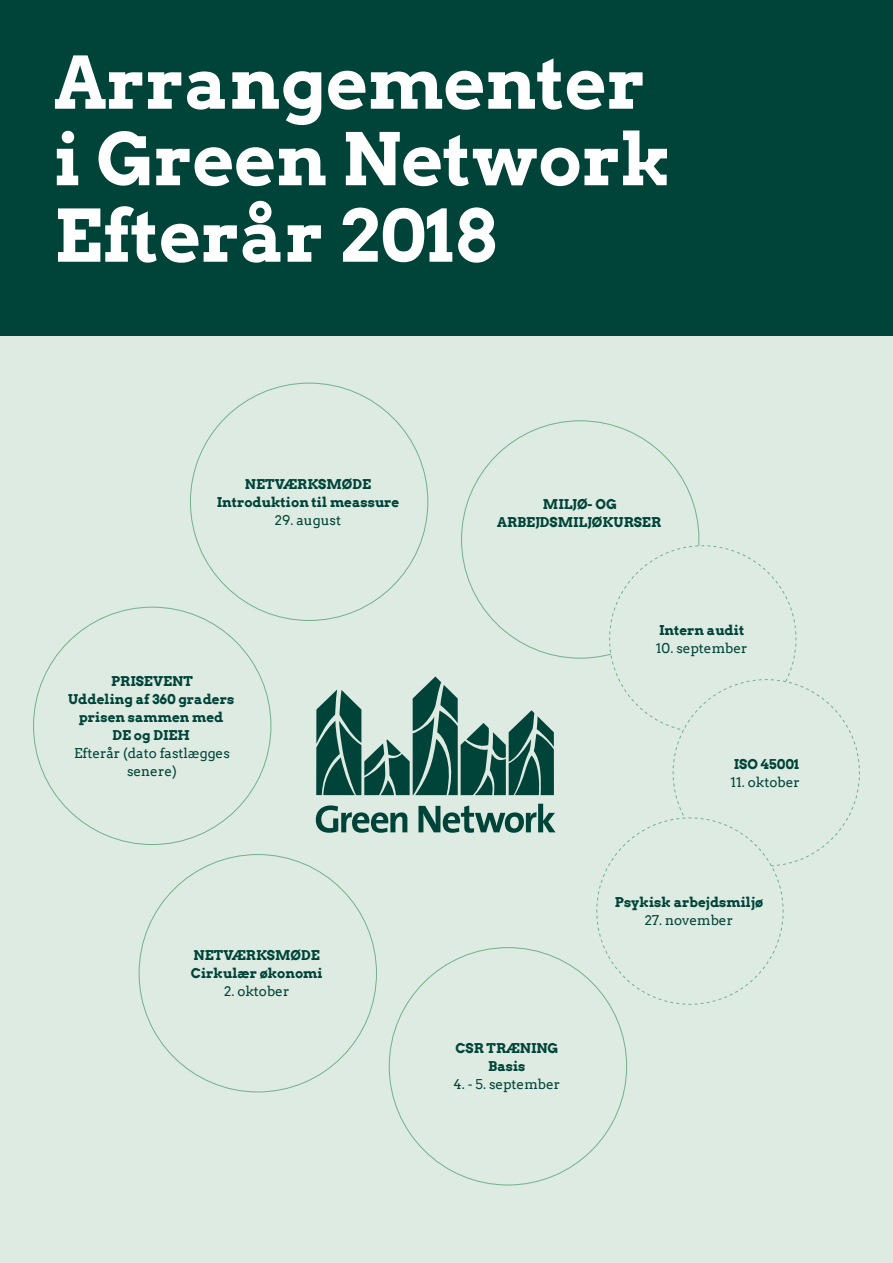
<style>
.page{position:relative;width:893px;height:1263px;background:#fff}
.page>*{position:absolute;margin:0;border:0;box-sizing:border-box;transform-origin:0 0}
.t1{font:700 72px/76.5px "Arvo";color:#fff}
.brød{font:700 13.5px/18px "Arvo";color:#004439;text-align:center}
.brød-2{font:13.5px "Arvo";color:#004439}
</style>
<div class="page">
<div style="left:0;top:334px;width:893px;height:929px;background:#deebe2"></div>
<div style="left:0;top:0;width:893px;height:336px;background:#004439"></div>
<svg style="left:316px;top:676px;width:238px;height:119px"></svg>
<svg style="left:316px;top:805px;width:91px;height:28px"></svg>
<svg style="left:418px;top:804px;width:137px;height:29px"></svg>
<svg style="left:596px;top:545px;width:264px;height:460px"></svg>
<p class="t1" style="left:54px;top:44px;width:619px">Arrangementer i Green Network</p>
<p class="t1" style="left:54px;top:197px;width:443px">Efterår 2018</p>
<p class="brød" style="left:245px;top:475px;width:128px">NETVÆRKSMØDE</p>
<p class="brød" style="left:217px;top:493px;width:184px">Introduktion til meassure</p>
<p class="brød-2" style="left:275px;top:512px;width:68px">29. august</p>
<p class="brød" style="left:111px;top:672px;width:83px">PRISEVENT</p>
<p class="brød" style="left:68px;top:690px;width:168px">Uddeling af 360 graders prisen sammen med</p>
<p class="brød" style="left:112px;top:726px;width:79px">DE og DIEH</p>
<p class="brød-2" style="left:74px;top:745px;width:157px">Efterår (dato fastlægges</p>
<p class="brød-2" style="left:127px;top:763px;width:51px">senere)</p>
<p class="brød" style="left:194px;top:946px;width:128px">NETVÆRKSMØDE</p>
<p class="brød" style="left:191px;top:964px;width:133px">Cirkulær økonomi</p>
<p class="brød-2" style="left:224px;top:983px;width:67px">2. oktober</p>
<p class="brød" style="left:497px;top:495px;width:165px">MILJØ- OG<br>ARBEJDSMILJØKURSER</p>
<p class="brød" style="left:659px;top:621px;width:87px">Intern audit</p>
<p class="brød-2" style="left:656px;top:640px;width:93px">10. september</p>
<p class="brød" style="left:734px;top:755px;width:67px">ISO 45001</p>
<p class="brød-2" style="left:731px;top:774px;width:71px">11. oktober</p>
<p class="brød" style="left:455px;top:1039px;width:105px">CSR TRÆNING</p>
<p class="brød" style="left:488px;top:1057px;width:39px">Basis</p>
<p class="brød-2" style="left:454px;top:1076px;width:108px">4. - 5. september</p>
<p class="brød" style="left:615px;top:893px;width:150px">Psykisk arbejdsmiljø</p>
<p class="brød-2" style="left:645px;top:912px;width:90px">27. november</p>
</div>
